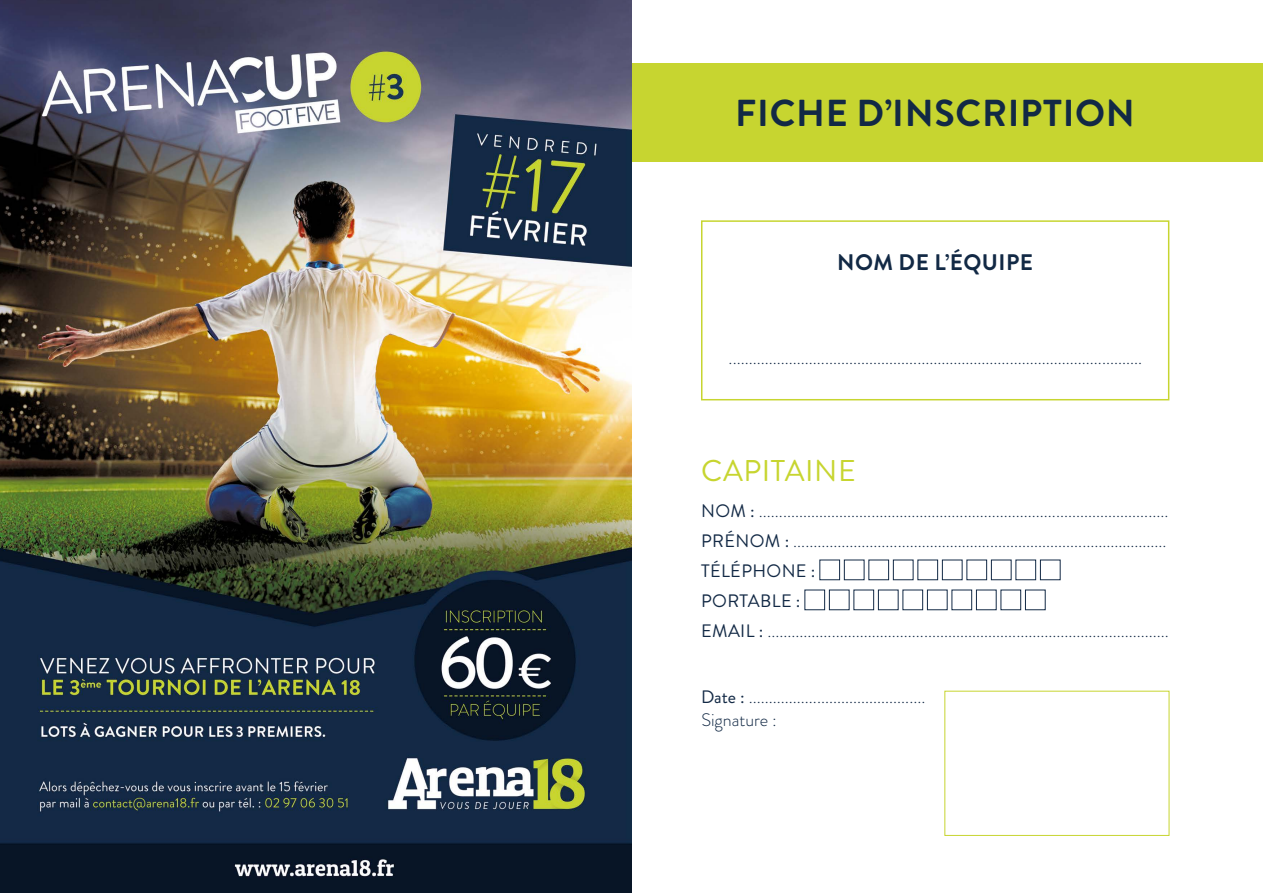
<style>
.page{position:relative;width:1263px;height:893px;background:#fff}
.page>*{position:absolute;margin:0;border:0;box-sizing:border-box;transform-origin:0 0}
.t1{font:700 37.5px "Brandon Grotesque";letter-spacing:.02em;color:#122945}
.t2{font:30px "Brandon Grotesque";letter-spacing:.02em;color:#c7d530}
.t3{font:700 22.5px "Brandon Grotesque";letter-spacing:.02em;color:#122945}
.t4{font:300 18px/30px "Brandon Grotesque";color:#122945}
.s1{font-weight:400}
</style>
<div class="page">
<div style="left:631px;top:63px;width:632px;height:99px;background:#c7d530"></div>
<div style="left:701px;top:220px;width:468px;height:180px;border:2px solid #c7d530"></div>
<div style="left:844px;top:560px;width:20px;height:20px;border:1px solid #122945"></div>
<div style="left:893px;top:560px;width:20px;height:20px;border:1px solid #122945"></div>
<div style="left:942px;top:560px;width:20px;height:20px;border:1px solid #122945"></div>
<div style="left:991px;top:560px;width:20px;height:20px;border:1px solid #122945"></div>
<div style="left:1040px;top:560px;width:20px;height:20px;border:1px solid #122945"></div>
<div style="left:829px;top:590px;width:20px;height:20px;border:1px solid #122945"></div>
<div style="left:878px;top:590px;width:20px;height:20px;border:1px solid #122945"></div>
<div style="left:927px;top:590px;width:20px;height:20px;border:1px solid #122945"></div>
<div style="left:976px;top:590px;width:20px;height:20px;border:1px solid #122945"></div>
<div style="left:1025px;top:590px;width:20px;height:20px;border:1px solid #122945"></div>
<div style="left:944px;top:691px;width:225px;height:145px;border:1px solid #c7d530"></div>
<img style="left:0;top:0;width:632px;height:893px">
<h1 class="t1" style="left:735px;top:87px;width:401px">FICHE D’INSCRIPTION</h1>
<p class="t3" style="left:837px;top:247px;width:197px">NOM DE L’ÉQUIPE</p>
<p class="t4" style="left:729px;top:343px;width:415px">.......................................................................................................</p>
<h2 class="t2" style="left:701px;top:450px;width:156px">CAPITAINE</h2>
<p class="t4" style="left:701px;top:496px;width:469px"><span class="s1">NOM :</span> ......................................................................................................<br><span class="s1">PRÉNOM :</span> .............................................................................................<br><span class="s1">TÉLÉPHONE :<br>PORTABLE :<br>EMAIL :</span> ....................................................................................................</p>
<p class="t4" style="left:701px;top:686px;width:226px;line-height:23px"><span class="s1">Date :</span> ............................................<br>Signature :</p>
</div>
